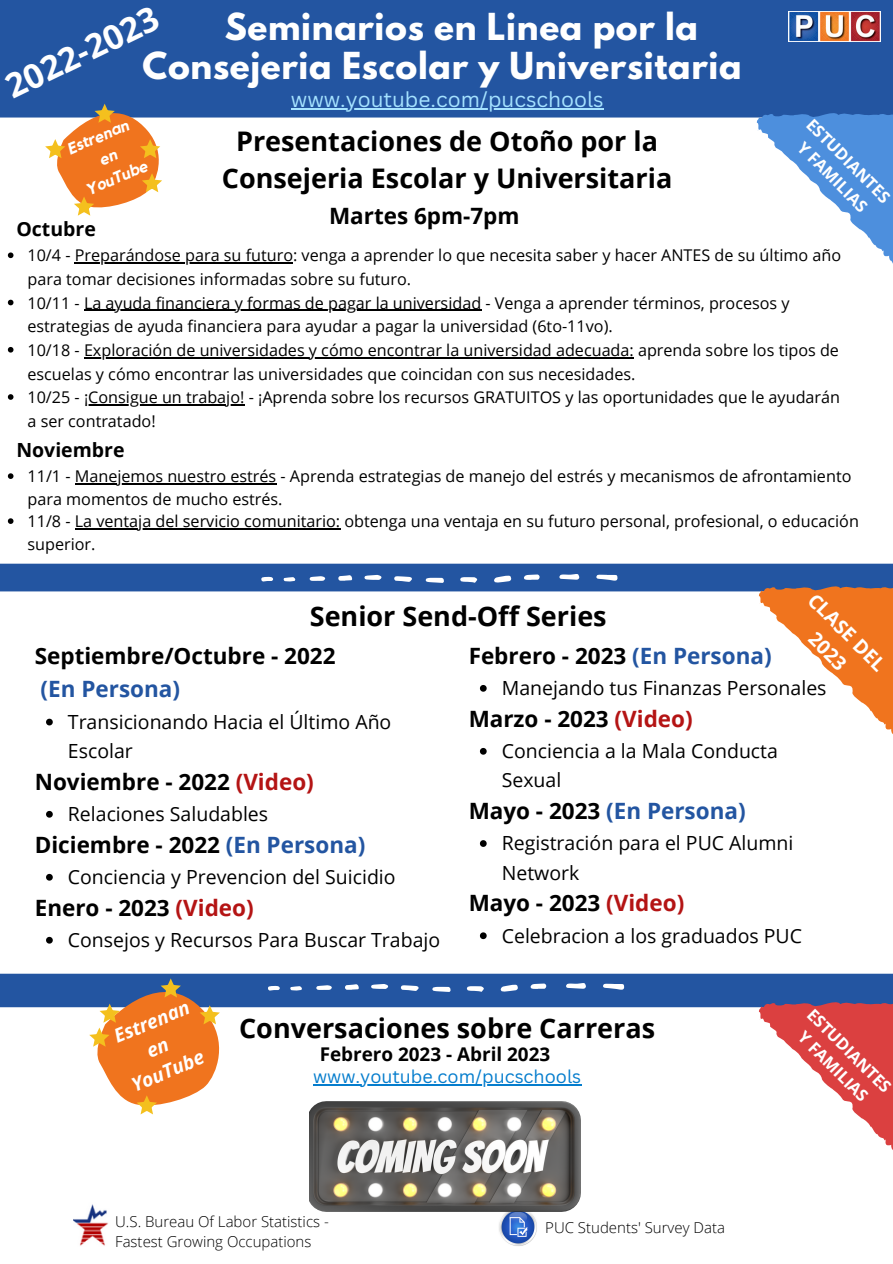
<style>
.page{position:relative;width:893px;height:1264px;background:#fff}
.page>*{position:absolute;margin:0;border:0;box-sizing:border-box;transform-origin:0 0}
.t1{font:700 33.9px "Open Sans";color:#fff}
.t2{font:700 33px/39.3px "League Spartan";letter-spacing:.02em;color:#fff}
.t3{font:700 27px/37px "Open Sans";color:#000;text-align:center}
.t4{font:700 22.5px "Open Sans";color:#000}
.t5{font:700 22.5px "Open Sans";color:#2355a1}
.t6{font:21px "Canva Sans";color:#a5e2ff}
.t7{font:19.5px/29.2px "Open Sans";color:#000}
.t8{font:700 19.5px "Open Sans";color:#000}
.t9{font:700 19.5px/27px "Open Sans";color:#fff;text-align:center}
.t10{font:italic 700 19.05px/25.8px "Open Sans";color:#fff;text-align:center}
.t11{font:700 18.9px "Open Sans";color:#000}
.t12{font:18px "Canva Sans";color:#057dcd}
.t13{font:700 16.5px/22.5px "Open Sans";color:#fff;text-align:center}
.t14{font:16.2px/23.5px "Open Sans";color:#000}
.t15{font:italic 700 16.05px/22.5px "Kollektif";color:#fff;text-align:center}
.t16{font:300 15px/20.2px "Open Sans";color:#000}
.s1{color:#2355a1}
.s2{color:#b41414}
.s3{color:#000}
</style>
<div class="page">
<div style="left:0;top:0;width:892px;height:1262px;background:#2355a1"></div>
<div style="left:0;top:117px;width:892px;height:446px;background:#fff"></div>
<div style="left:0;top:591px;width:892px;height:382px;background:#fff"></div>
<svg style="left:8px;top:252px;width:5px;height:6px"></svg>
<hr style="left:75px;top:262px;width:218px;height:2px;background:#000">
<svg style="left:8px;top:300px;width:5px;height:5px"></svg>
<hr style="left:84px;top:310px;width:397px;height:1px;background:#000">
<svg style="left:8px;top:347px;width:5px;height:5px"></svg>
<hr style="left:84px;top:357px;width:549px;height:1px;background:#000">
<svg style="left:8px;top:394px;width:5px;height:6px"></svg>
<hr style="left:84px;top:404px;width:160px;height:1px;background:#000">
<svg style="left:596px;top:574px;width:21px;height:6px"></svg>
<svg style="left:494px;top:575px;width:17px;height:7px"></svg>
<svg style="left:559px;top:574px;width:20px;height:5px"></svg>
<svg style="left:425px;top:578px;width:19px;height:5px"></svg>
<svg style="left:394px;top:576px;width:18px;height:6px"></svg>
<svg style="left:460px;top:577px;width:17px;height:5px"></svg>
<svg style="left:524px;top:574px;width:15px;height:6px"></svg>
<svg style="left:364px;top:575px;width:17px;height:5px"></svg>
<svg style="left:338px;top:575px;width:14px;height:5px"></svg>
<svg style="left:309px;top:576px;width:16px;height:5px"></svg>
<svg style="left:261px;top:576px;width:12px;height:5px"></svg>
<svg style="left:283px;top:577px;width:12px;height:4px"></svg>
<svg style="left:603px;top:983px;width:21px;height:6px"></svg>
<svg style="left:500px;top:984px;width:18px;height:7px"></svg>
<svg style="left:566px;top:983px;width:20px;height:5px"></svg>
<svg style="left:432px;top:986px;width:18px;height:5px"></svg>
<svg style="left:400px;top:985px;width:19px;height:6px"></svg>
<svg style="left:467px;top:986px;width:17px;height:5px"></svg>
<svg style="left:530px;top:983px;width:16px;height:5px"></svg>
<svg style="left:371px;top:984px;width:17px;height:5px"></svg>
<svg style="left:345px;top:984px;width:14px;height:5px"></svg>
<svg style="left:316px;top:985px;width:16px;height:4px"></svg>
<svg style="left:268px;top:985px;width:12px;height:5px"></svg>
<svg style="left:290px;top:986px;width:12px;height:4px"></svg>
<div style="left:0;top:1007px;width:892px;height:255px;background:#fff"></div>
<img style="left:788px;top:11px;width:92px;height:31px">
<img style="left:73px;top:1202px;width:38px;height:44px">
<img style="left:498px;top:1211px;width:39px;height:35px">
<svg style="left:756px;top:113px;width:136px;height:156px;background:#a3c4ec"></svg>
<svg style="left:758px;top:1002px;width:134px;height:156px;background:#ea9e9f"></svg>
<svg style="left:480px;top:685px;width:6px;height:6px"></svg>
<svg style="left:480px;top:748px;width:6px;height:6px"></svg>
<svg style="left:480px;top:840px;width:6px;height:6px"></svg>
<svg style="left:480px;top:932px;width:6px;height:7px"></svg>
<img style="left:309px;top:1101px;width:271px;height:110px">
<svg style="left:8px;top:473px;width:5px;height:6px"></svg>
<hr style="left:75px;top:483px;width:201px;height:1px;background:#000">
<svg style="left:8px;top:518px;width:5px;height:6px"></svg>
<hr style="left:75px;top:528px;width:265px;height:1px;background:#000">
<svg style="left:45px;top:104px;width:122px;height:112px;background:#dfa174"></svg>
<svg style="left:89px;top:978px;width:140px;height:136px"></svg>
<svg style="left:758px;top:586px;width:134px;height:156px;background:#f4b88e"></svg>
<svg style="left:46px;top:718px;width:7px;height:7px"></svg>
<svg style="left:46px;top:811px;width:7px;height:6px"></svg>
<svg style="left:46px;top:873px;width:7px;height:7px"></svg>
<svg style="left:46px;top:936px;width:7px;height:7px"></svg>
<hr style="left:291px;top:108px;width:312px;height:1px;background:#a5e2ff">
<hr style="left:313px;top:1084px;width:268px;height:1px;background:#057dcd">
<h1 class="t1" style="left:-3px;top:67px;width:167px;rotate:-26deg">2022-2023</h1>
<h2 class="t2" style="left:143px;top:11px;width:600px;text-indent:82px">Seminarios en Linea por la<br>Consejeria Escolar y Universitaria</h2>
<p class="t6" style="left:291px;top:85px;width:314px">www.youtube.com/pucschools</p>
<p class="t15" style="left:64px;top:140px;width:68px;rotate:-23deg">Estrenan en<br>YouTube</p>
<h3 class="t3" style="left:222px;top:122px;width:452px">Presentaciones de Otoño por la<br>Consejeria Escolar y Universitaria</h3>
<p class="t8" style="left:16px;top:215px;width:81px">Octubre</p>
<h3 class="t4" style="left:329px;top:199px;width:192px">Martes 6pm-7pm</h3>
<p class="t13" style="left:817px;top:113px;width:112px;rotate:45deg">ESTUDIANTES<br>Y FAMILIAS</p>
<p class="t14" style="left:27px;top:243px;width:815px">10/4 - Preparándose para su futuro: venga a aprender lo que necesita saber y hacer ANTES de su último año para tomar decisiones informadas sobre su futuro.<br>10/11 - La ayuda financiera y formas de pagar la universidad - Venga a aprender términos, procesos y estrategias de ayuda financiera para ayudar a pagar la universidad (6to-11vo).<br>10/18 - Exploración de universidades y cómo encontrar la universidad adecuada: aprenda sobre los tipos de escuelas y cómo encontrar las universidades que coincidan con sus necesidades.<br>10/25 - ¡Consigue un trabajo! - ¡Aprenda sobre los recursos GRATUITOS y las oportunidades que le ayudarán a ser contratado!</p>
<p class="t8" style="left:16px;top:436px;width:110px">Noviembre</p>
<p class="t14" style="left:28px;top:465px;width:832px;line-height:22.5px">11/1 - Manejemos nuestro estrés - Aprenda estrategias de manejo del estrés y mecanismos de afrontamiento para momentos de mucho estrés.<br>11/8 - La ventaja del servicio comunitario: obtenga una ventaja en su futuro personal, profesional, o educación superior.</p>
<p class="t9" style="left:821px;top:586px;width:101px;rotate:45deg">CLASE DEL<br>2023</p>
<h3 class="t3" style="left:310px;top:597px;width:298px">Senior Send-Off Series</h3>
<h3 class="t4" style="left:35px;top:639px;width:302px">Septiembre/Octubre - 2022</h3>
<h3 class="t5" style="left:41px;top:673px;width:141px">(En Persona)</h3>
<h3 class="t4" style="left:468px;top:639px;width:304px">Febrero - 2023 <span class="s1">(En Persona)</span></h3>
<p class="t7" style="left:501px;top:673px;width:326px">Manejando tus Finanzas Personales</p>
<p class="t7" style="left:68px;top:706px;width:325px">Transicionando Hacia el Último Año<br>Escolar</p>
<h3 class="t4" style="left:35px;top:765px;width:280px">Noviembre - 2022 <span class="s2">(Video)</span></h3>
<h3 class="t4" style="left:468px;top:702px;width:225px">Marzo - 2023 <span class="s2">(Video)</span></h3>
<p class="t7" style="left:501px;top:735px;width:278px">Conciencia a la Mala Conducta<br>Sexual</p>
<p class="t7" style="left:68px;top:798px;width:202px">Relaciones Saludables</p>
<h3 class="t5" style="left:468px;top:794px;width:278px"><span class="s3">Mayo - 2023</span> (En Persona)</h3>
<h3 class="t4" style="left:35px;top:828px;width:332px">Diciembre - 2022 <span class="s1">(En Persona)</span></h3>
<p class="t7" style="left:68px;top:861px;width:329px">Conciencia y Prevencion del Suicidio</p>
<p class="t7" style="left:501px;top:828px;width:293px">Registración para el PUC Alumni<br>Network</p>
<h3 class="t4" style="left:35px;top:891px;width:220px">Enero - 2023 <span class="s2">(Video)</span></h3>
<h3 class="t4" style="left:468px;top:887px;width:217px">Mayo - 2023 <span class="s2">(Video)</span></h3>
<p class="t7" style="left:68px;top:924px;width:374px">Consejos y Recursos Para Buscar Trabajo</p>
<p class="t7" style="left:501px;top:920px;width:302px">Celebracion a los graduados PUC</p>
<p class="t10" style="left:107px;top:1025px;width:85px;rotate:-23deg">Estrenan en<br>YouTube</p>
<h3 class="t3" style="left:239px;top:1009px;width:417px">Conversaciones sobre Carreras</h3>
<p class="t11" style="left:319px;top:1040px;width:232px">Febrero 2023 - Abril 2023</p>
<p class="t12" style="left:313px;top:1064px;width:269px">www.youtube.com/pucschools</p>
<p class="t16" style="left:115px;top:1210px;width:215px">U.S. Bureau Of Labor Statistics -<br>Fastest Growing Occupations</p>
<p class="t16" style="left:545px;top:1216px;width:181px">PUC Students' Survey Data</p>
<p class="t13" style="left:818px;top:1003px;width:112px;rotate:45deg">ESTUDIANTES<br>Y FAMILIAS</p>
</div>
